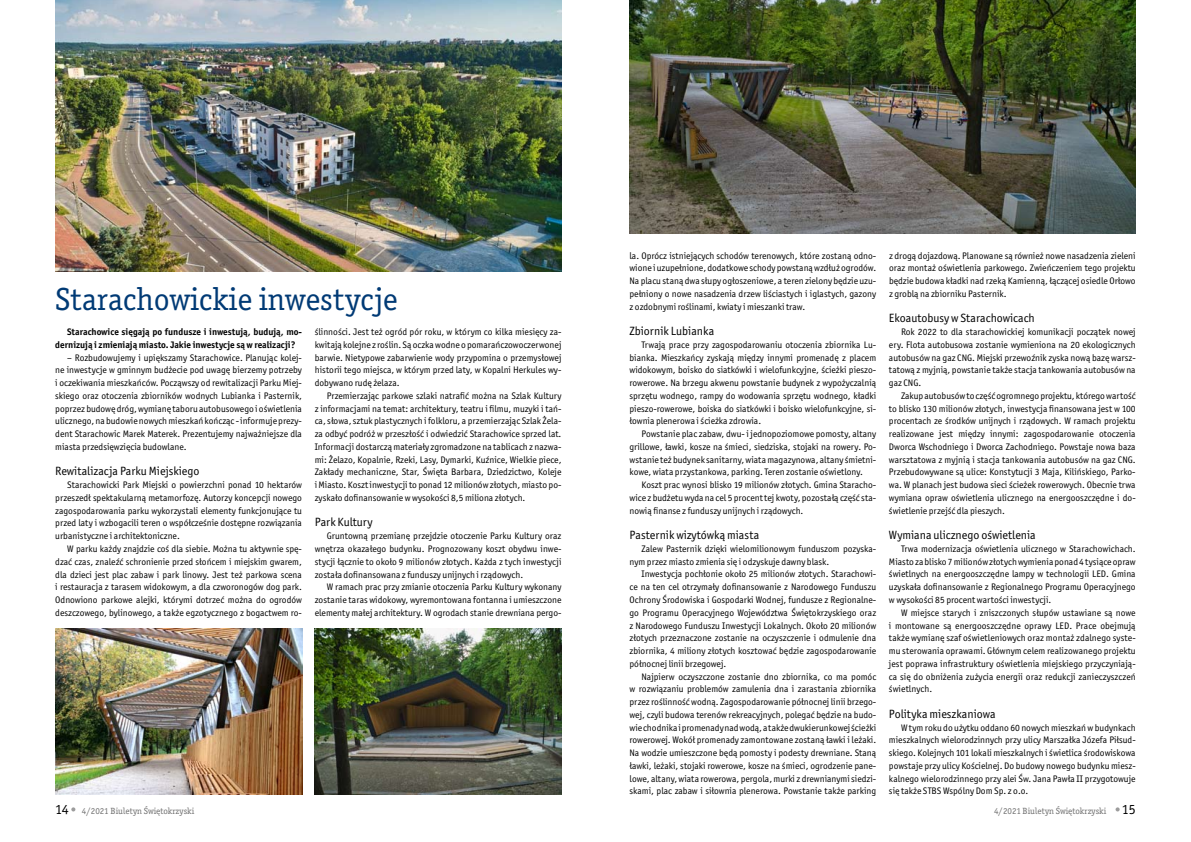
<style>
.page{position:relative;width:1191px;height:842px;background:#fff}
.page>*{position:absolute;margin:0;border:0;box-sizing:border-box;transform-origin:0 0}
.t1{font:32px "Officina Serif Itc TOT";color:#003a75}
.t2{font:12px "Officina Sans Itc TOT";color:#000}
.t3{font:9.5px/12.8px "Officina Sans Itc TOT";color:#000;text-align:justify}
.t4{font:700 9.5px/12.8px "Officina Sans Itc TOT";color:#000}
.t5{font:9px "Officina Serif Itc TOT";color:#6f6f6f}
.s1{font-family:"Officina Sans Itc TOT";font-size:14px;color:#000}
</style>
<div class="page">
<svg style="left:71px;top:807px;width:4px;height:4px"></svg>
<svg style="left:1115px;top:807px;width:4px;height:4px"></svg>
<img style="left:55px;top:0;width:506px;height:271px">
<img style="left:55px;top:628px;width:247px;height:166px">
<img style="left:315px;top:628px;width:246px;height:166px">
<img style="left:629px;top:0;width:506px;height:233px">
<h1 class="t1" style="left:55px;top:280px;width:344px">Starachowickie inwestycje</h1>
<p class="t3" style="left:315px;top:326px;width:248px">ślinności. Jest też ogród pór roku, w którym co kilka miesięcy za&shy;kwitają kolejne z roślin. Są oczka wodne o pomarańczowoczerwonej barwie. Nietypowe zabarwienie wody przypomina o przemysłowej historii tego miejsca, w którym przed laty, w Kopalni Herkules wy&shy;dobywano rudę żelaza.</p>
<p class="t3" style="left:315px;top:389px;width:248px;text-indent:12px">Przemierzając parkowe szlaki natrafić można na Szlak Kultury z informacjami na temat: architektury, teatru i filmu, muzyki i tań&shy;ca, słowa, sztuk plastycznych i folkloru, a przemierzając Szlak Żela&shy;za odbyć podróż w przeszłość i odwiedzić Starachowice sprzed lat.<br>Informacji dostarczą materiały zgromadzone na tablicach z nazwa&shy;mi: Żelazo, Kopalnie, Rzeki, Lasy, Dymarki, Kuźnice, Wielkie piece, Zakłady mechaniczne, Star, Święta Barbara, Dziedzictwo, Koleje iMiasto. Koszt inwestycji to ponad 12 milionów złotych, miasto po&shy;zyskało dofinansowanie w wysokości 8,5 miliona złotych.</p>
<p class="t2" style="left:315px;top:515px;width:59px">Park Kultury</p>
<p class="t3" style="left:315px;top:530px;width:248px;text-indent:12px">Gruntowną przemianę przejdzie otoczenie Parku Kultury oraz wnętrza okazałego budynku. Prognozowany koszt obydwu inwe&shy;stycji łącznie to około 9 milionów złotych. Każda z tych inwestycji została dofinansowana z funduszy unijnych i rządowych.</p>
<p class="t3" style="left:315px;top:581px;width:248px;text-indent:12px">W ramach prac przy zmianie otoczenia Parku Kultury wykonany zostanie taras widokowy, wyremontowana fontanna i umieszczone elementy małej architektury. W ogrodach stanie drewniana pergo-</p>
<p class="t4" style="left:55px;top:325px;width:248px;text-indent:12px">Starachowice sięgają po fundusze i inwestują, budują, mo&shy;dernizują i zmieniają miasto. Jakie inwestycje są w realizacji?</p>
<p class="t3" style="left:55px;top:351px;width:248px;text-indent:12px">– Rozbudowujemy i upiększamy Starachowice. Planując kolej&shy;ne inwestycje w gminnym budżecie pod uwagę bierzemy potrzeby i oczekiwania mieszkańców. Począwszy od rewitalizacji Parku Miej&shy;skiego oraz otoczenia zbiorników wodnych Lubianka i Pasternik, poprzez budowę dróg, wymianę taboru autobusowego i oświetlenia ulicznego, na budowie nowych mieszkań kończąc - informuje prezy&shy;dent Starachowic Marek Materek. Prezentujemy najważniejsze dla miasta przedsięwzięcia budowlane.</p>
<p class="t2" style="left:55px;top:464px;width:145px">Rewitalizacja Parku Miejskiego</p>
<p class="t3" style="left:55px;top:479px;width:248px;text-indent:12px">Starachowicki Park Miejski o powierzchni ponad 10 hektarów przeszedł spektakularną metamorfozę. Autorzy koncepcji nowego zagospodarowania parku wykorzystali elementy funkcjonujące tu przed laty i wzbogacili teren o współcześnie dostępne rozwiązania urbanistyczne i architektoniczne.</p>
<p class="t3" style="left:55px;top:542px;width:248px;text-indent:12px">W parku każdy znajdzie coś dla siebie. Można tu aktywnie spę&shy;dzać czas, znaleźć schronienie przed słońcem i miejskim gwarem, dla dzieci jest plac zabaw i park linowy. Jest też parkowa scena i restauracja z tarasem widokowym, a dla czworonogów dog park.<br>Odnowiono parkowe alejki, którymi dotrzeć można do ogrodów deszczowego, bylinowego, a także egzotycznego z bogactwem ro-</p>
<p class="t3" style="left:629px;top:249px;width:248px">la. Oprócz istniejących schodów terenowych, które zostaną odno&shy;wione i uzupełnione, dodatkowe schody powstaną wzdłuż ogrodów.<br>Na placu staną dwa słupy ogłoszeniowe, a teren zielony będzie uzu&shy;pełniony o nowe nasadzenia drzew liściastych i iglastych, gazony z ozdobnymi roślinami, kwiaty i mieszanki traw.</p>
<p class="t2" style="left:629px;top:324px;width:86px">Zbiornik Lubianka</p>
<p class="t3" style="left:629px;top:338px;width:248px;text-indent:12px">Trwają prace przy zagospodarowaniu otoczenia zbiornika Lu&shy;bianka. Mieszkańcy zyskają między innymi promenadę z placem widokowym, boisko do siatkówki i wielofunkcyjne, ścieżki pieszo&shy;rowerowe. Na brzegu akwenu powstanie budynek z wypożyczalnią sprzętu wodnego, rampy do wodowania sprzętu wodnego, kładki pieszo-rowerowe, boiska do siatkówki i boisko wielofunkcyjne, si&shy;łownia plenerowa i ścieżka zdrowia.</p>
<p class="t3" style="left:629px;top:428px;width:248px;text-indent:12px">Powstanie plac zabaw, dwu- i jednopoziomowe pomosty, altany grillowe, ławki, kosze na śmieci, siedziska, stojaki na rowery. Po&shy;wstanie też budynek sanitarny, wiata magazynowa, altany śmietni&shy;kowe, wiata przystankowa, parking. Teren zostanie oświetlony.</p>
<p class="t3" style="left:629px;top:479px;width:248px;text-indent:12px">Koszt prac wynosi blisko 19 milionów złotych. Gmina Staracho&shy;wice z budżetu wyda na cel 5 procent tej kwoty, pozostałą część sta&shy;nowią finanse z funduszy unijnych i rządowych.</p>
<p class="t2" style="left:629px;top:528px;width:131px">Pasternik wizytówką miasta</p>
<p class="t3" style="left:629px;top:542px;width:248px;text-indent:12px">Zalew Pasternik dzięki wielomilionowym funduszom pozyska&shy;nym przez miasto zmienia się i odzyskuje dawny blask.</p>
<p class="t3" style="left:629px;top:568px;width:248px;text-indent:12px">Inwestycja pochłonie około 25 milionów złotych. Starachowi&shy;ce na ten cel otrzymały dofinansowanie z Narodowego Funduszu Ochrony Środowiska i Gospodarki Wodnej, fundusze z Regionalne&shy;go Programu Operacyjnego Województwa Świętokrzyskiego oraz z Narodowego Funduszu Inwestycji Lokalnych. Około 20 milionów złotych przeznaczone zostanie na oczyszczenie i odmulenie dna zbiornika, 4 miliony złotych kosztować będzie zagospodarowanie północnej linii brzegowej.</p>
<p class="t3" style="left:629px;top:670px;width:248px;text-indent:12px">Najpierw oczyszczone zostanie dno zbiornika, co ma pomóc w rozwiązaniu problemów zamulenia dna i zarastania zbiornika przez roślinność wodną. Zagospodarowanie północnej linii brzego&shy;wej, czyli budowa terenów rekreacyjnych, polegać będzie na budo&shy;wie chodnika ipromenady nad wodą, atakże dwukierunkowej ścieżki rowerowej. Wokół promenady zamontowane zostaną ławki i leżaki.<br>Na wodzie umieszczone będą pomosty i podesty drewniane. Staną ławki, leżaki, stojaki rowerowe, kosze na śmieci, ogrodzenie pane&shy;lowe, altany, wiata rowerowa, pergola, murki z drewnianymi siedzi&shy;skami, plac zabaw i siłownia plenerowa. Powstanie także parking</p>
<p class="t3" style="left:889px;top:249px;width:248px">z drogą dojazdową. Planowane są również nowe nasadzenia zieleni oraz montaż oświetlenia parkowego. Zwieńczeniem tego projektu będzie budowa kładki nad rzeką Kamienną, łączącej osiedle Orłowo z groblą na zbiorniku Pasternik.</p>
<p class="t2" style="left:889px;top:311px;width:147px">Ekoautobusy w Starachowicach</p>
<p class="t3" style="left:889px;top:326px;width:248px;text-indent:12px">Rok 2022 to dla starachowickiej komunikacji początek nowej ery. Flota autobusowa zostanie wymieniona na 20 ekologicznych autobusów na gaz CNG. Miejski przewoźnik zyska nową bazę warsz&shy;tatową z myjnią, powstanie także stacja tankowania autobusów na gaz CNG.</p>
<p class="t3" style="left:889px;top:389px;width:248px;text-align:left;text-indent:12px">Zakup autobusów to część ogromnego projektu, którego wartość to blisko 130 milionów złotych, inwestycja finansowana jest w 100 procentach ze środków unijnych i rządowych. W ramach projektu realizowane jest między innymi: zagospodarowanie otoczenia Dworca Wschodniego i Dworca Zachodniego. Powstaje nowa baza warsztatowa z myjnią i stacja tankowania autobusów na gaz CNG.<br>Przebudowywane są ulice: Konstytucji 3 Maja, Kiliń skiego, Parko&shy;wa. W planach jest budowa sieci ścieżek rowerowych. Obecnie trwa wymiana opraw oświetlenia ulicznego na energooszczędne i do&shy;świetlenie przejść dla pieszych.</p>
<p class="t2" style="left:889px;top:528px;width:148px">Wymiana ulicznego oświetlenia</p>
<p class="t3" style="left:889px;top:542px;width:248px;text-indent:12px">Trwa modernizacja oświetlenia ulicznego w Starachowichach.<br>Miasto za blisko 7 milionów złotych wymienia ponad 4 tysiące opraw świetlnych na energooszczędne lampy w technologii LED. Gmina uzyskała dofinansowanie z Regionalnego Programu Operacyjnego w wysokości 85 procent wartości inwestycji.</p>
<p class="t3" style="left:889px;top:606px;width:248px;text-indent:12px">W miejsce starych i zniszczonych słupów ustawiane są nowe i montowane są energooszczędne oprawy LED. Prace obejmują także wymianę szaf oświetleniowych oraz montaż zdalnego syste&shy;mu sterowania oprawami. Głównym celem realizowanego projektu jest poprawa infrastruktury oświetlenia miejskiego przyczyniają&shy;ca się do obniżenia zużycia energii oraz redukcji zanieczyszczeń świetlnych.</p>
<p class="t2" style="left:889px;top:707px;width:108px">Polityka mieszkaniowa</p>
<p class="t3" style="left:889px;top:721px;width:248px;text-indent:12px">W tym roku do użytku oddano 60 nowych mieszkań w budynkach mieszkalnych wielorodzinnych przy ulicy Marszałka Józefa Piłsud&shy;skiego. Kolejnych 101 lokali mieszkalnych i świetlica środowiskowa powstaje przy ulicy Kościelnej. Do budowy nowego budynku miesz&shy;kalnego wielorodzinnego przy alei Św. Jana Pawła II przygotowuje się także STBS Wspólny Dom Sp. z o.o.</p>
<p class="t5" style="left:55px;top:806px;width:140px"><span class="s1">14</span> 4/2021 Biuletyn Świętokrzyski</p>
<p class="t5" style="left:994px;top:805px;width:143px">4/2021 Biuletyn Świętokrzyski <span class="s1">15</span></p>
</div>
